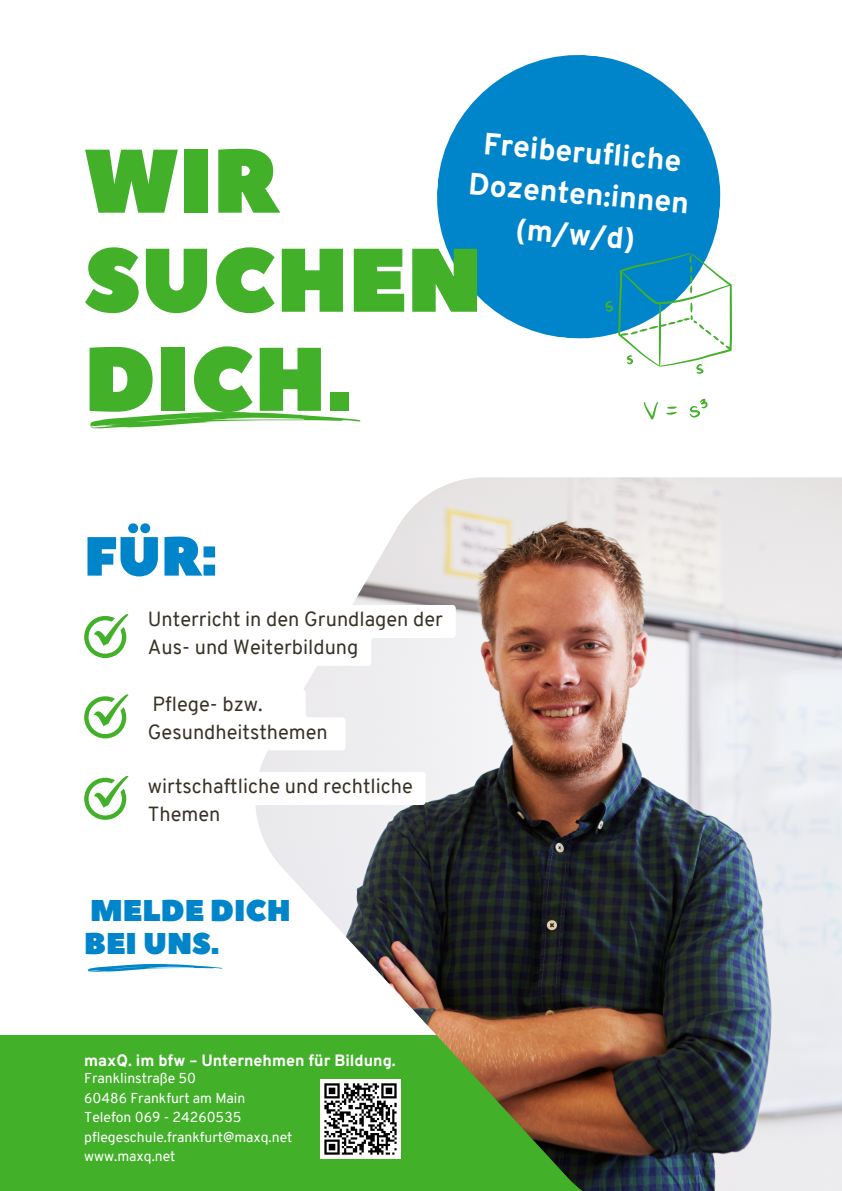
<style>
.page{position:relative;width:842px;height:1191px;background:#fff}
.page>*{position:absolute;margin:0;border:0;box-sizing:border-box;transform-origin:0 0}
.t1{font:90px/99px "Peace Sans";color:#43b02a}
.t2{font:55px "Peace Sans";color:#0085ca}
.t3{font:800 30px/41.2px "Overpass";color:#fff;text-align:center}
.t4{font:30px/33px "Peace Sans";color:#0085ca}
.t5{font:20px/27.8px "Overpass";color:#383326}
.t6{font:800 16px "Overpass";color:#fff}
.t7{font:14px "Overpass";color:#fff}
</style>
<div class="page">
<div style="left:0;top:1034px;width:842px;height:156px;background:#43b02a"></div>
<img style="left:255px;top:477px;width:587px;height:713px">
<svg style="left:437px;top:55px;width:284px;height:284px;fill:#0085ca"></svg>
<svg style="left:84px;top:614px;width:44px;height:44px"></svg>
<svg style="left:84px;top:694px;width:44px;height:44px"></svg>
<svg style="left:84px;top:775px;width:44px;height:44px"></svg>
<svg style="left:605px;top:252px;width:127px;height:167px"></svg>
<svg style="left:90px;top:412px;width:271px;height:16px"></svg>
<svg style="left:88px;top:963px;width:134px;height:9px"></svg>
<img style="left:321px;top:1079px;width:79px;height:79px">
<svg style="left:255px;top:689px;width:90px;height:61px"></svg>
<svg style="left:255px;top:605px;width:201px;height:60px"></svg>
<svg style="left:255px;top:771px;width:171px;height:61px"></svg>
<p class="t1" style="left:84px;top:135px;width:196px">WIR</p>
<h3 class="t3" style="left:474px;top:125px;width:223px;rotate:5deg">Freiberufliche<br>Dozenten:innen</h3>
<p class="t1" style="left:84px;top:234px;width:400px">SUCHEN<br>DICH.</p>
<h3 class="t3" style="left:517px;top:211px;width:121px;rotate:5deg">(m/w/d)</h3>
<p class="t2" style="left:84px;top:520px;width:135px">FÜR:</p>
<h3 class="t5" style="left:148px;top:607px;width:297px">Unterricht in den Grundlagen der<br>Aus- und Weiterbildung</h3>
<h2 class="t5" style="left:148px;top:692px;width:182px">Pflege- bzw.<br>Gesundheitsthemen</h2>
<p class="t5" style="left:148px;top:774px;width:266px">wirtschaftliche und rechtliche<br>Themen</p>
<p class="t4" style="left:84px;top:895px;width:208px">MELDE DICH<br>BEI UNS.</p>
<h5 class="t6" style="left:84px;top:1053px;width:313px">maxQ. im bfw – Unternehmen für Bildung.</h5>
<p class="t7" style="left:84px;top:1072px;width:114px">Franklinstraße 50</p>
<p class="t7" style="left:84px;top:1091px;width:163px">60486 Frankfurt am Main</p>
<h5 class="t7" style="left:84px;top:1111px;width:159px">Telefon 069 - 24260535</h5>
<p class="t7" style="left:84px;top:1130px;width:210px">pflegeschule.frankfurt@maxq.net</p>
<h5 class="t7" style="left:84px;top:1150px;width:93px">www.maxq.net</h5>
</div>
